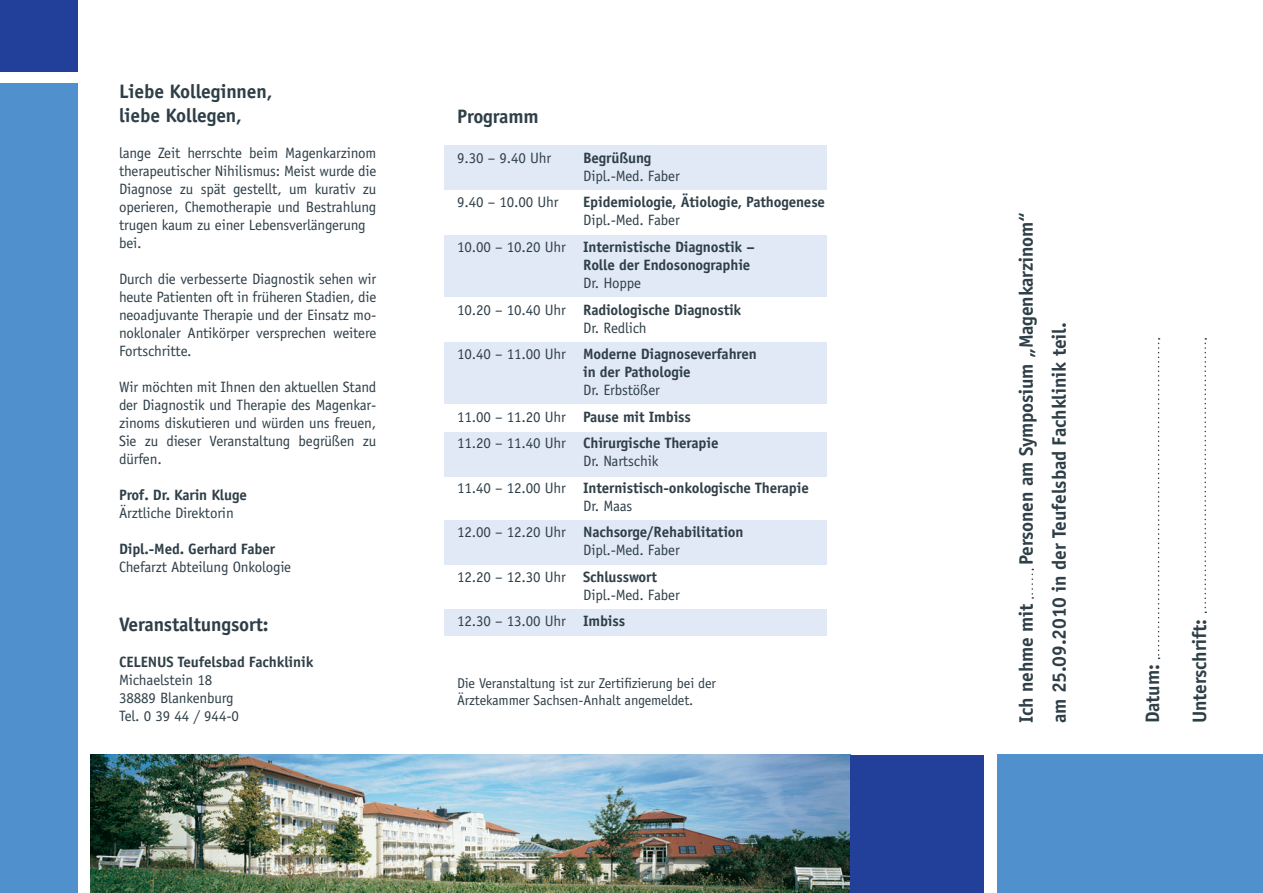
<style>
.page{position:relative;width:1263px;height:893px;background:#fff}
.page>*{position:absolute;margin:0;border:0;box-sizing:border-box;transform-origin:0 0}
.t1{font:700 19.5px/23.4px "Officina Sans";letter-spacing:-.01em;color:#2f3f48}
.t2{font:15px/18px "Officina Sans";letter-spacing:-.01em;color:#2f3f48}
.t3{font:700 15px/26.5px "Officina Sans";letter-spacing:-.01em;color:#2f3f48}
.t4{font:14.25px/17.1px "Officina Sans";letter-spacing:-.01em;color:#2f3f48}
.s1{font-weight:700}
.s2{font-weight:400}
</style>
<div class="page">
<div style="left:445px;top:145px;width:382px;height:44px;background:#e1e9f6"></div>
<div style="left:445px;top:235px;width:382px;height:62px;background:#e1e9f6"></div>
<div style="left:445px;top:342px;width:382px;height:61px;background:#e1e9f6"></div>
<div style="left:445px;top:520px;width:382px;height:44px;background:#e1e9f6"></div>
<div style="left:445px;top:432px;width:382px;height:44px;background:#e1e9f6"></div>
<div style="left:445px;top:610px;width:382px;height:26px;background:#e1e9f6"></div>
<div style="left:0;top:83px;width:78px;height:810px;background:#5090cc"></div>
<div style="left:0;top:0;width:78px;height:71px;background:#223f99"></div>
<img style="left:90px;top:755px;width:760px;height:138px">
<div style="left:997px;top:755px;width:266px;height:138px;background:#5090cc"></div>
<svg style="left:1204px;top:338px;width:2px;height:275px"></svg>
<svg style="left:1031px;top:569px;width:2px;height:30px"></svg>
<svg style="left:1158px;top:338px;width:1px;height:321px"></svg>
<div style="left:850px;top:755px;width:134px;height:138px;background:#223f99"></div>
<h1 class="t1" style="left:119px;top:82px;width:155px">Liebe Kolleginnen, liebe Kollegen,</h1>
<p class="t2" style="left:119px;top:145px;width:259px">lange Zeit herrschte beim Magenkarzinom therapeutischer Nihilismus: Meist wurde die Diagnose zu spät gestellt, um kurativ zu operieren, Chemotherapie und Bestrahlung trugen kaum zu einer Lebensverlängerung bei.</p>
<p class="t2" style="left:119px;top:271px;width:259px;text-align:justify">Durch die verbesserte Diagnostik sehen wir heute Patienten oft in früheren Stadien, die neoadjuvante Therapie und der Einsatz mo&shy;noklonaler Antikörper versprechen weitere Fortschritte.</p>
<p class="t2" style="left:119px;top:379px;width:259px;text-align:justify">Wir möchten mit Ihnen den aktuellen Stand der Diagnostik und Therapie des Magenkar&shy;zinoms diskutieren und würden uns freuen, Sie zu dieser Veranstaltung begrüßen zu dürfen.</p>
<p class="t3" style="left:119px;top:483px;width:129px">Prof. Dr. Karin Kluge</p>
<p class="t2" style="left:119px;top:505px;width:116px">Ärztliche Direktorin</p>
<p class="t3" style="left:119px;top:537px;width:158px">Dipl.-Med. Gerhard Faber</p>
<p class="t2" style="left:119px;top:559px;width:174px">Chefarzt Abteilung Onkologie</p>
<h1 class="t1" style="left:119px;top:614px;width:151px">Veranstaltungsort:</h1>
<p class="t3" style="left:119px;top:650px;width:196px">CELENUS Teufelsbad Fachklinik</p>
<p class="t2" style="left:119px;top:672px;width:121px">Michaelstein 18<br>38889 Blankenburg<br>Tel. 0 39 44 / 944-0</p>
<h1 class="t1" style="left:457px;top:106px;width:83px">Programm</h1>
<p class="t2" style="left:457px;top:150px;width:96px">9.30 – 9.40 Uhr</p>
<p class="t3" style="left:583px;top:146px;width:70px">Begrüßung</p>
<p class="t2" style="left:583px;top:168px;width:98px">Dipl.-Med. Faber</p>
<p class="t2" style="left:457px;top:195px;width:103px">9.40 – 10.00 Uhr</p>
<p class="t3" style="left:583px;top:190px;width:243px">Epidemiologie, Ätiologie, Pathogenese</p>
<p class="t2" style="left:457px;top:208px;width:299px;line-height:26.5px;text-indent:126px">Dipl.-Med. Faber<br>10.00 – 10.20 Uhr <span class="s1">Internistische Diagnostik –</span></p>
<p class="t3" style="left:583px;top:253px;width:169px">Rolle der Endosonographie</p>
<p class="t3" style="left:457px;top:271px;width:286px;text-indent:126px"><span class="s2">Dr. Hoppe<br>10.20 – 10.40 Uhr</span> Radiologische Diagnostik</p>
<p class="t2" style="left:457px;top:315px;width:301px;line-height:26.5px;text-indent:126px">Dr. Redlich<br>10.40 – 11.00 Uhr <span class="s1">Moderne Diagnoseverfahren</span></p>
<p class="t3" style="left:583px;top:360px;width:109px">in der Pathologie</p>
<p class="t2" style="left:457px;top:378px;width:263px;line-height:26.5px;text-indent:126px">Dr. Erbstößer<br>11.00 – 11.20 Uhr <span class="s1">Pause mit Imbiss<br></span>11.20 – 11.40 Uhr <span class="s1">Chirurgische Therapie</span></p>
<p class="t3" style="left:457px;top:449px;width:353px;text-indent:126px"><span class="s2">Dr. Nartschik<br>11.40 – 12.00 Uhr</span> Internistisch-onkologische Therapie</p>
<p class="t3" style="left:457px;top:493px;width:288px;text-indent:126px"><span class="s2">Dr. Maas<br>12.00 – 12.20 Uhr</span> Nachsorge/Rehabilitation</p>
<p class="t2" style="left:457px;top:538px;width:224px;line-height:26.5px;text-indent:126px">Dipl.-Med. Faber<br>12.20 – 12.30 Uhr <span class="s1">Schlusswort</span></p>
<p class="t2" style="left:457px;top:582px;width:224px;line-height:26.5px;text-indent:126px">Dipl.-Med. Faber<br>12.30 – 13.00 Uhr <span class="s1">Imbiss</span></p>
<p class="t4" style="left:457px;top:675px;width:260px">Die Veranstaltung ist zur Zertifizierung bei der<br>Ärztekammer Sachsen-Anhalt angemeldet.</p>
<h1 class="t1" style="left:1011px;top:723px;width:513px;line-height:33px;text-indent:158px;rotate:-90deg">Personen am Symposium „Magenkarzinom“ am 25.09.2010 in der Teufelsbad Fachklinik teil.</h1>
<h1 class="t1" style="left:1016px;top:723px;width:121px;rotate:-90deg">Ich nehme mit</h1>
<h1 class="t1" style="left:1142px;top:723px;width:60px;rotate:-90deg">Datum:</h1>
<h1 class="t1" style="left:1189px;top:723px;width:106px;rotate:-90deg">Unterschrift:</h1>
</div>
